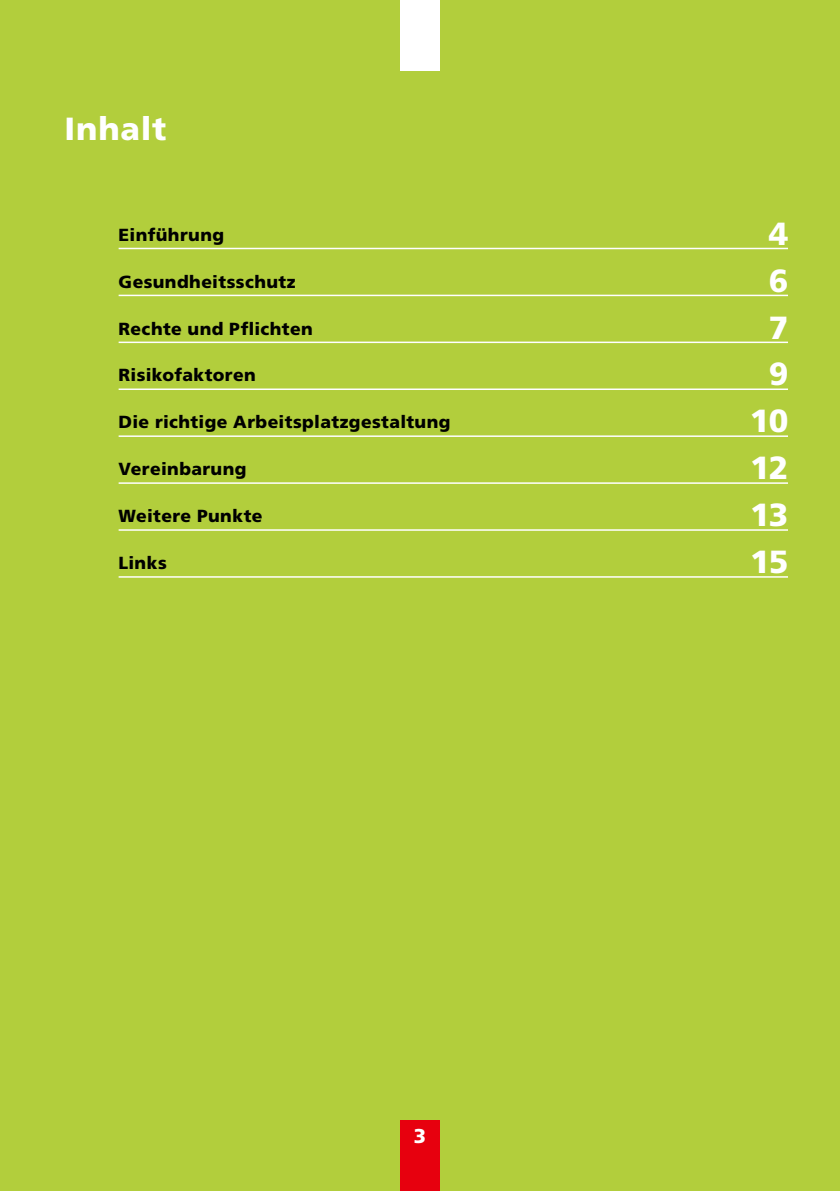
<style>
.page{position:relative;width:840px;height:1191px;background:#fff}
.page>*{position:absolute;margin:0;border:0;box-sizing:border-box;transform-origin:0 0}
.UG_Titel{font:900 32px "Frutiger LT Pro";letter-spacing:.02em;color:#fff}
.t1{font:900 20px "Frutiger LT Pro";color:#fff}
.UG_Titel-2{font:900 17.6px "Frutiger LT Pro";letter-spacing:.02em;color:#000}
</style>
<div class="page">
<div style="left:0;top:0;width:839px;height:1191px;background:#b2ce3c"></div>
<div style="left:400px;top:0;width:39px;height:71px;background:#fff"></div>
<div style="left:400px;top:1120px;width:39px;height:71px;background:#e7000e"></div>
<hr style="left:118px;top:248px;width:669px;height:1px;background:#fff">
<hr style="left:118px;top:295px;width:669px;height:1px;background:#fff">
<hr style="left:118px;top:341px;width:669px;height:2px;background:#fff">
<hr style="left:118px;top:388px;width:669px;height:2px;background:#fff">
<hr style="left:118px;top:435px;width:669px;height:2px;background:#fff">
<hr style="left:118px;top:482px;width:669px;height:2px;background:#fff">
<hr style="left:118px;top:529px;width:669px;height:2px;background:#fff">
<hr style="left:118px;top:576px;width:669px;height:1px;background:#fff">
<p class="UG_Titel" style="left:64px;top:110px;width:103px">Inhalt</p>
<p class="UG_Titel-2" style="left:118px;top:224px;width:107px">Einführung</p>
<p class="UG_Titel" style="left:768px;top:214px;width:21px">4</p>
<p class="UG_Titel-2" style="left:118px;top:271px;width:178px">Gesundheitsschutz</p>
<p class="UG_Titel" style="left:768px;top:261px;width:21px">6</p>
<p class="UG_Titel-2" style="left:118px;top:318px;width:195px">Rechte und Pflichten</p>
<p class="UG_Titel" style="left:768px;top:308px;width:21px">7</p>
<p class="UG_Titel-2" style="left:118px;top:364px;width:139px">Risikofaktoren</p>
<p class="UG_Titel" style="left:768px;top:355px;width:21px">9</p>
<p class="UG_Titel-2" style="left:118px;top:411px;width:333px">Die richtige Arbeitsplatzgestaltung</p>
<p class="UG_Titel" style="left:749px;top:402px;width:40px">10</p>
<p class="UG_Titel-2" style="left:118px;top:458px;width:129px">Vereinbarung</p>
<p class="UG_Titel" style="left:749px;top:449px;width:40px">12</p>
<p class="UG_Titel-2" style="left:118px;top:505px;width:145px">Weitere Punkte</p>
<p class="UG_Titel" style="left:749px;top:495px;width:40px">13</p>
<p class="UG_Titel-2" style="left:118px;top:552px;width:50px">Links</p>
<p class="UG_Titel" style="left:749px;top:542px;width:40px">15</p>
<p class="t1" style="left:413px;top:1124px;width:14px">3</p>
</div>
